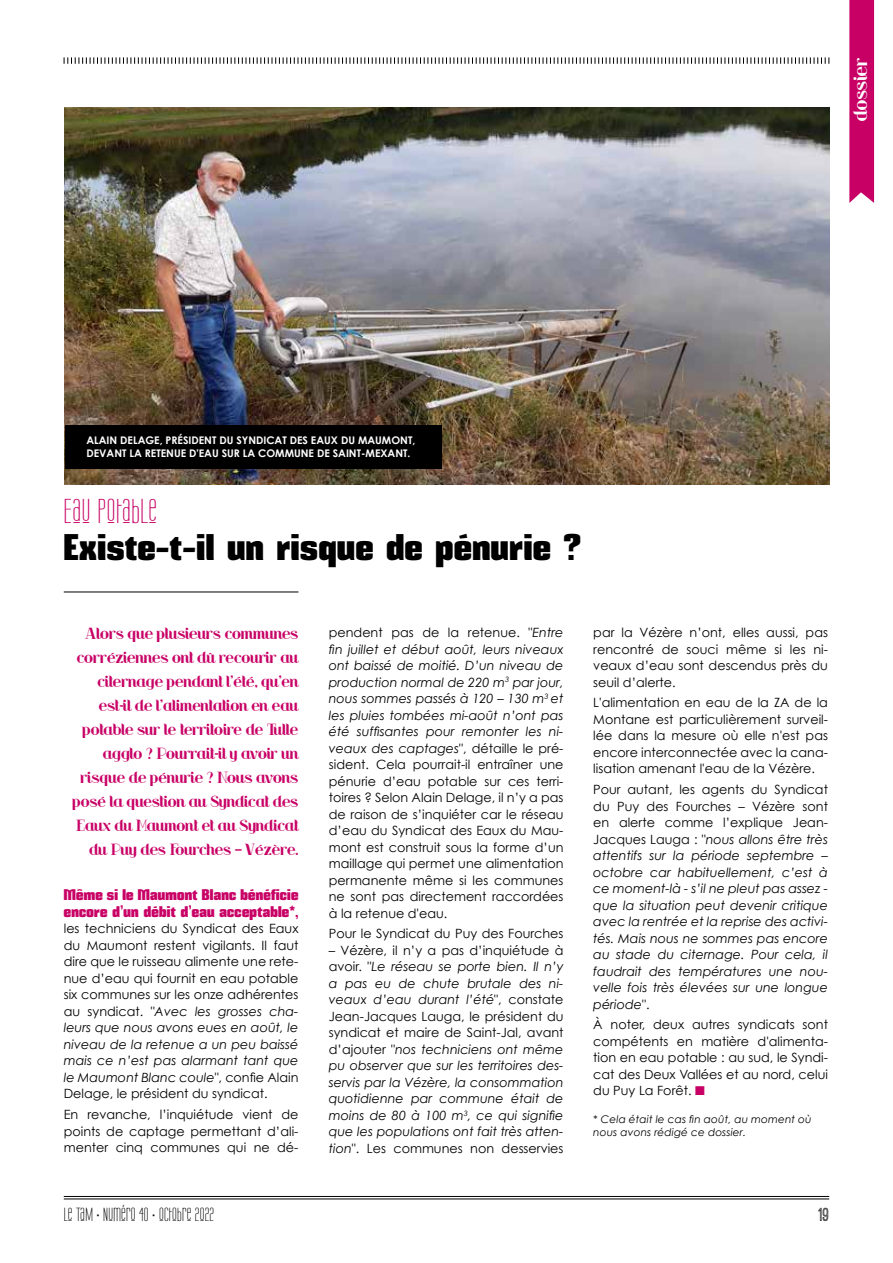
<style>
.page{position:relative;width:893px;height:1263px;background:#fff}
.page>*{position:absolute;margin:0;border:0;box-sizing:border-box;transform-origin:0 0}
.t1{font:36px "Mikodacs";letter-spacing:.02em;color:#000}
.t2{font:30px "Labtop Unicase Upper";letter-spacing:.03em;color:#c80065}
.t3{font:19.5px "Ostrich Sans Inline";color:#000}
.t4{font:18px "Riot Squad";letter-spacing:.015em;color:#fff}
.t5{font:16.5px "Labtop Unicase Upper";letter-spacing:.02em;color:#000}
.t6{font:15px/24px "Riot Squad";letter-spacing:.02em;color:#c80065;text-align:right}
.t7{font:15px/16.5px "Mikodacs";letter-spacing:.02em;color:#c80065}
.t8{font:12.75px/16.5px "Century Gothic";color:#000;text-align:justify}
.t9{font:italic 12.75px/16.5px "Century Gothic";color:#000;text-align:justify}
.t10{font:700 10.5px/12.6px "Century Gothic";color:#fff}
.t11{font:italic 10.5px/12.6px "Century Gothic";letter-spacing:.01em;color:#000}
.s1{font-style:italic}
.s2{font-style:normal}
.s3{color:#c80065}
</style>
<div class="page">
<hr style="left:64px;top:1196px;width:765px;height:1px;background:#000">
<hr style="left:64px;top:1199px;width:765px;height:1px;background:#000">
<svg style="left:64px;top:57px;width:766px;height:7px"></svg>
<div style="left:849px;top:0;width:25px;height:203px;background:#c80065"></div>
<img style="left:65px;top:107px;width:765px;height:377px">
<hr style="left:64px;top:592px;width:234px;height:1px;background:#000">
<div style="left:65px;top:425px;width:376px;height:43px;background:#000"></div>
<h3 class="t4" style="left:851px;top:121px;width:65px;rotate:-90deg">dossier</h3>
<p class="t10" style="left:86px;top:434px;width:330px">ALAIN DELAGE, PRÉSIDENT DU SYNDICAT DES EAUX DU MAUMONT,<br>DEVANT LA RETENUE D'EAU SUR LA COMMUNE DE SAINT-MEXANT.</p>
<h2 class="t2" style="left:64px;top:492px;width:94px">EAU POTABLE</h2>
<h1 class="t1" style="left:64px;top:525px;width:518px">Existe-t-il un risque de pénurie ?</h1>
<p class="t6" style="left:73px;top:621px;width:227px">Alors que plusieurs communes corréziennes ont dû recourir au citernage pendant l’été, qu’en est-il de l’alimentation en eau potable sur le territoire de Tulle agglo ? Pourrait-il y avoir un risque de pénurie ? Nous avons posé la question au Syndicat des<br>Eaux du Maumont et au Syndicat du Puy des Fourches – Vézère.</p>
<p class="t7" style="left:64px;top:887px;width:236px">Même si le Maumont Blanc bénéficie encore d’un débit d’eau acceptable*,</p>
<p class="t8" style="left:64px;top:920px;width:236px">les techniciens du Syndicat des Eaux du Maumont restent vigilants. Il faut dire que le ruisseau alimente une rete&shy;nue d’eau qui fournit en eau potable six communes sur les onze adhérentes au syndicat. "<span class="s1">Avec les grosses cha&shy;leurs que nous avons eues en août, le niveau de la retenue a un peu baissé mais ce n’est pas alarmant tant que le Maumont Blanc coule</span>", confie Alain Delage, le président du syndicat.</p>
<p class="t8" style="left:64px;top:1106px;width:236px">En revanche, l’inquiétude vient de points de captage permettant d’ali&shy;menter cinq communes qui ne dé-</p>
<p class="t8" style="left:329px;top:624px;width:236px">pendent pas de la retenue. "<span class="s1">Entre fin juillet et début août, leurs niveaux ont baissé de moitié. D’un niveau de production normal de 220 m</span><sup>3</sup> <span class="s1">par jour, nous sommes passés à 120 – 130 m</span><sup>3</sup> <span class="s1">et les pluies tombées mi-août n’ont pas été suffisantes pour remonter les ni&shy;veaux des captages</span>", détaille le pré&shy;sident. Cela pourrait-il entraîner une pénurie d’eau potable sur ces terri&shy;toires ? Selon Alain Delage, il n’y a pas de raison de s’inquiéter car le réseau d’eau du Syndicat des Eaux du Mau&shy;mont est construit sous la forme d’un maillage qui permet une alimentation permanente même si les communes ne sont pas directement raccordées à la retenue d'eau.</p>
<p class="t8" style="left:329px;top:925px;width:236px">Pour le Syndicat du Puy des Fourches</p>
<p class="t9" style="left:329px;top:942px;width:236px"><span class="s2">– Vézère, il n’y a pas d’inquiétude à avoir. "</span>Le réseau se porte bien. Il n’y a pas eu de chute brutale des ni&shy;veaux d’eau durant l’été<span class="s2">", constate Jean-Jacques Lauga, le président du syndicat et maire de Saint-Jal, avant d’ajouter "</span>nos techniciens ont même pu observer que sur les territoires des&shy;servis par la Vézère, la consommation quotidienne par commune était de moins de 80 à 100 m<sup>3</sup>, ce qui signifie que les populations ont fait très atten&shy;tion<span class="s2">". Les communes non desservies</span></p>
<p class="t8" style="left:593px;top:624px;width:236px">par la Vézère n’ont, elles aussi, pas rencontré de souci même si les ni&shy;veaux d’eau sont descendus près du seuil d’alerte.</p>
<p class="t8" style="left:593px;top:694px;width:236px">L'alimentation en eau de la ZA de la Montane est particulièrement surveil&shy;lée dans la mesure où elle n'est pas encore interconnectée avec la cana&shy;lisation amenant l'eau de la Vézère.</p>
<p class="t9" style="left:593px;top:781px;width:236px"><span class="s2">Pour autant, les agents du Syndicat du Puy des Fourches – Vézère sont en alerte comme l’explique Jean-Jacques Lauga : "</span>nous allons être très attentifs sur la période septembre – octobre car habituellement, c’est à ce moment-là - s’il ne pleut pas assez - que la situation peut devenir critique avec la rentrée et la reprise des activi&shy;tés. Mais nous ne sommes pas encore au stade du citernage. Pour cela, il faudrait des températures une nou&shy;velle fois très élevées sur une longue période<span class="s2">".</span></p>
<p class="t8" style="left:593px;top:1016px;width:236px">À noter, deux autres syndicats sont compétents en matière d'alimenta&shy;tion en eau potable : au sud, le Syndi&shy;cat des Deux Vallées et au nord, celui du Puy La Forêt. <span class="s3">■</span></p>
<p class="t11" style="left:593px;top:1113px;width:220px">* Cela était le cas fin août, au moment où nous avons rédigé ce dossier.</p>
<p class="t5" style="left:64px;top:1204px;width:152px">LE TAM • NUMÉRO 4O • OCTOBRE 2O22</p>
<h3 class="t3" style="left:819px;top:1204px;width:12px">19</h3>
</div>
